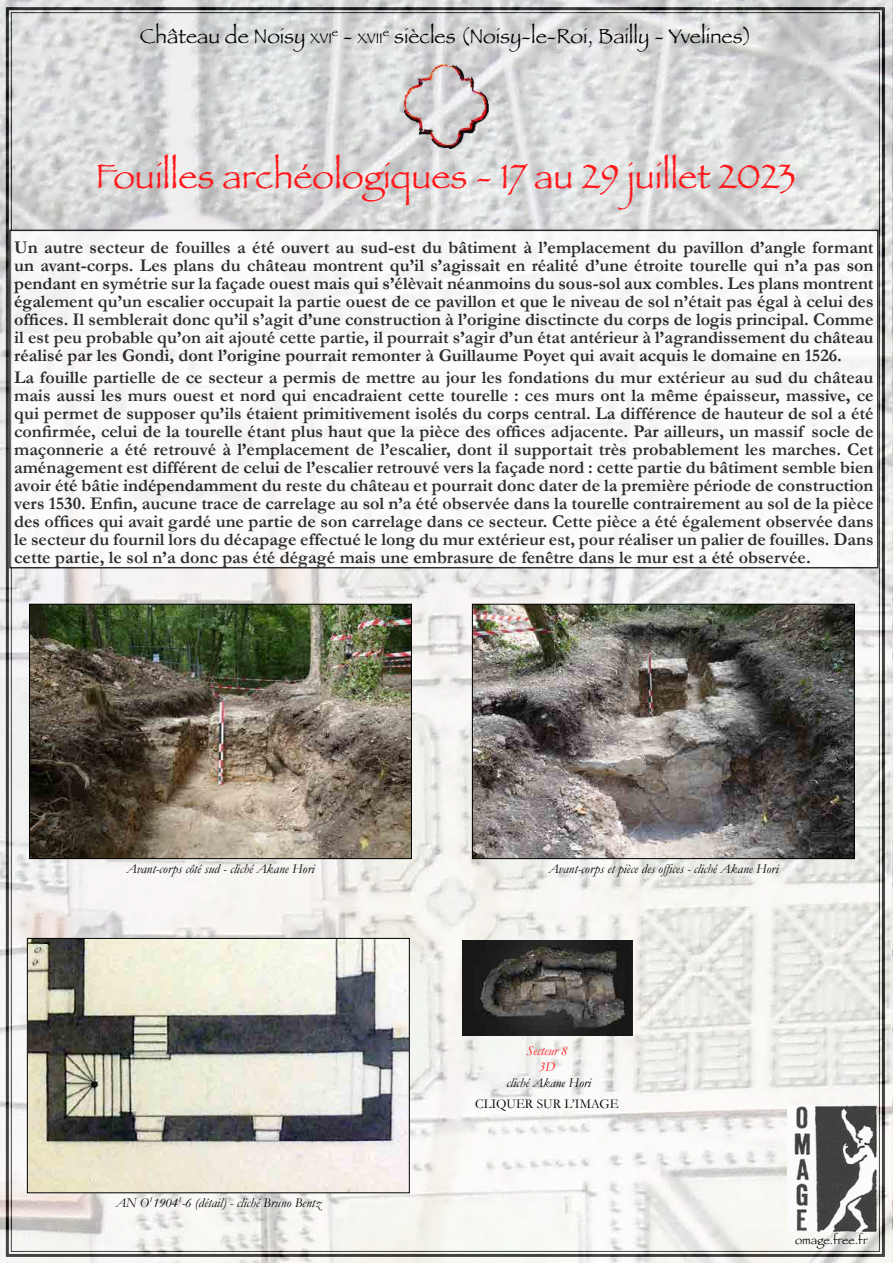
<style>
.page{position:relative;width:893px;height:1263px;background:#fff}
.page>*{position:absolute;margin:0;border:0;box-sizing:border-box;transform-origin:0 0}
.t1{font:36px "Papyrus";color:#ff171a}
.t2{font:21px "Papyrus";color:#000}
.t3{font:700 18px/18px "Garamond";color:#000;text-align:justify}
.t4{font:14.7px "Papyrus";color:#000}
.t5{font:italic 13.5px "Garamond";color:#000}
.t6{font:13.5px "Garamond";color:#000}
.t7{font:italic 13.5px/16.2px "Garamond";color:#ff171a;text-align:center}
.t8{font:12px "Papyrus";color:#000}
.s1{font-size:14.7px}
.s2{font-size:21px}
</style>
<div class="page">
<img style="left:0;top:0;width:893px;height:1263px">
<img style="left:403px;top:64px;width:85px;height:84px">
<img style="left:787px;top:1106px;width:89px;height:125px">
<div style="left:10px;top:230px;width:868px;height:338px;background:#fff"></div>
<div style="left:9px;top:230px;width:869px;height:338px;border:2px solid #000"></div>
<img style="left:474px;top:606px;width:379px;height:251px">
<div style="left:472px;top:604px;width:383px;height:255px;border:1px solid #000"></div>
<img style="left:31px;top:606px;width:379px;height:251px">
<div style="left:29px;top:604px;width:383px;height:255px;border:1px solid #000"></div>
<img style="left:462px;top:941px;width:170px;height:95px">
<img style="left:29px;top:940px;width:379px;height:251px">
<div style="left:27px;top:938px;width:383px;height:255px;border:1px solid #000"></div>
<p class="t2" style="left:140px;top:23px;width:194px">Château de Noisy <span class="s1">XVI</span></p>
<p class="t4" style="left:332px;top:29px;width:52px"><sup>e</sup> <span class="s2">-</span> XVII</p>
<p class="t2" style="left:383px;top:23px;width:370px"><sup>e</sup> siècles (Noisy-le-Roi, Bailly - Yvelines)</p>
<h1 class="t1" style="left:95px;top:154px;width:702px">Fouilles archéologiques - 17 au 29 juillet 2023</h1>
<p class="t3" style="left:14px;top:238px;width:861px">Un autre secteur de fouilles a été ouvert au sud-est du bâtiment à l’emplacement du pavillon d’angle formant un avant-corps. Les plans du château montrent qu’il s’agissait en réalité d’une étroite tourelle qui n’a pas son pendant en symétrie sur la façade ouest mais qui s’élèvait néanmoins du sous-sol aux combles. Les plans montrent également qu’un escalier occupait la partie ouest de ce pavillon et que le niveau de sol n’était pas égal à celui des offices. Il semblerait donc qu’il s’agit d’une construction à l’origine disctincte du corps de logis principal. Comme il est peu probable qu’on ait ajouté cette partie, il pourrait s’agir d’un état antérieur à l’agrandissement du château réalisé par les Gondi, dont l’origine pourrait remonter à Guillaume Poyet qui avait acquis le domaine en 1526.</p>
<p class="t3" style="left:14px;top:368px;width:861px">La fouille partielle de ce secteur a permis de mettre au jour les fondations du mur extérieur au sud du château mais aussi les murs ouest et nord qui encadraient cette tourelle : ces murs ont la même épaisseur, massive, ce qui permet de supposer qu’ils étaient primitivement isolés du corps central. La différence de hauteur de sol a été confirmée, celui de la tourelle étant plus haut que la pièce des offices adjacente. Par ailleurs, un massif socle de maçonnerie a été retrouvé à l’emplacement de l’escalier, dont il supportait très probablement les marches. Cet aménagement est différent de celui de l’escalier retrouvé vers la façade nord : cette partie du bâtiment semble bien avoir été bâtie indépendamment du reste du château et pourrait donc dater de la première période de construction vers 1530. Enfin, aucune trace de carrelage au sol n’a été observée dans la tourelle contrairement au sol de la pièce des offices qui avait gardé une partie de son carrelage dans ce secteur. Cette pièce a été également observée dans le secteur du fournil lors du décapage effectué le long du mur extérieur est, pour réaliser un palier de fouilles. Dans cette partie, le sol n’a donc pas été dégagé mais une embrasure de fenêtre dans le mur est a été observée.</p>
<p class="t5" style="left:126px;top:860px;width:190px">Avant-corps côté sud - cliché Akane Hori</p>
<p class="t5" style="left:548px;top:860px;width:232px">Avant-corps et pièce des offices - cliché Akane Hori</p>
<p class="t5" style="left:116px;top:1194px;width:207px">AN O<sup>1</sup>1904<sup>1</sup>-6 (détail) - cliché Bruno Bentz</p>
<p class="t7" style="left:526px;top:1042px;width:43px">Secteur 8<br>3D</p>
<p class="t5" style="left:506px;top:1075px;width:86px">cliché Akane Hori</p>
<p class="t6" style="left:475px;top:1095px;width:145px">CLIQUER SUR L’IMAGE</p>
<p class="t8" style="left:795px;top:1232px;width:74px">omage.free.fr</p>
</div>
